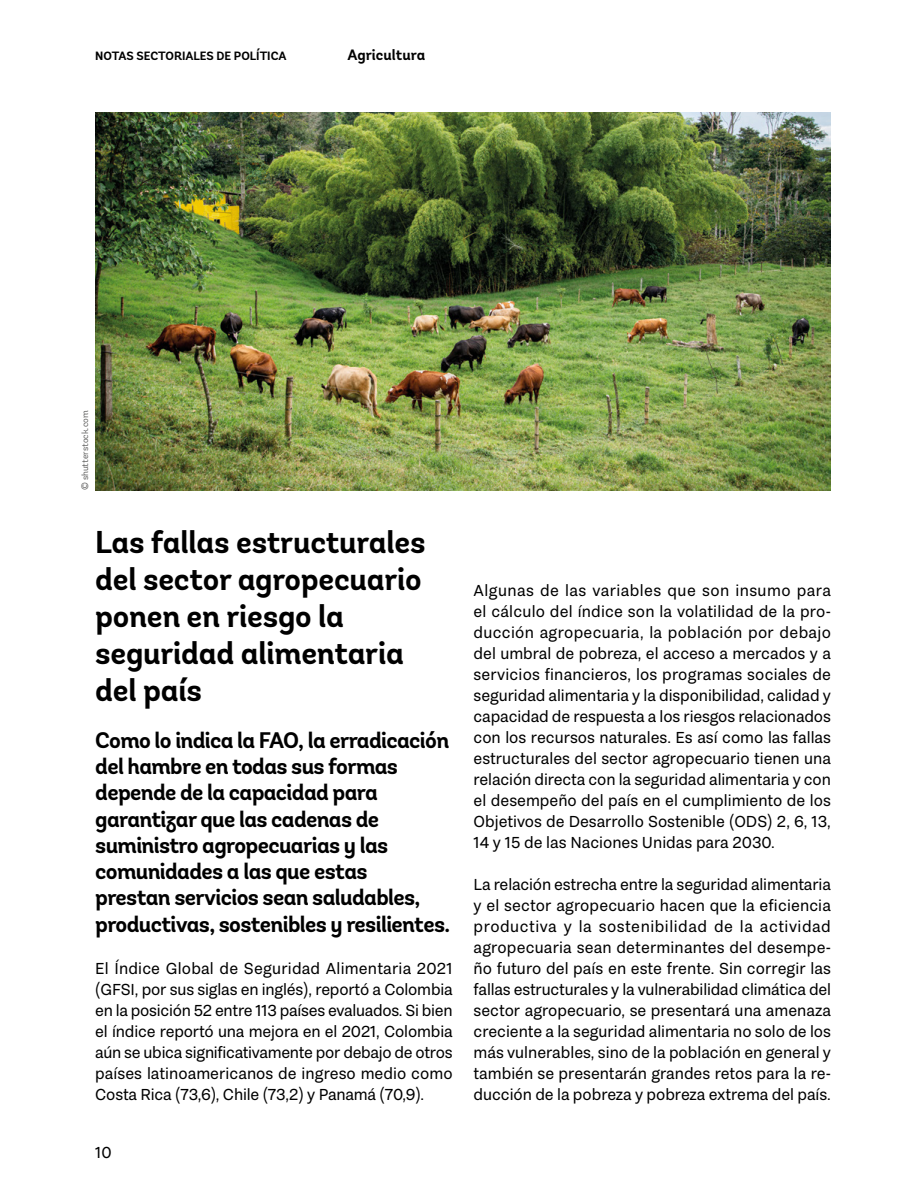
<style>
.page{position:relative;width:915px;height:1191px;background:#fff}
.page>*{position:absolute;margin:0;border:0;box-sizing:border-box;transform-origin:0 0}
.WB_Titulo{font:700 31.5px/36.8px "Andes";letter-spacing:-.01em;color:#000}
.WB_Destacado{font:700 22.5px/26.2px "Andes";letter-spacing:-.03em;color:#000}
.WB_Primer_parrafo{font:16.5px/21px "Passenger Sans";color:#000;text-align:justify}
.t1{font:700 15px "Andes";color:#000}
.t2{font:700 12px "Andes";color:#000}
.WB_Fuente_grafico{font:9px "Andes";color:#575756}
</style>
<div class="page">
<img style="left:95px;top:112px;width:735px;height:378px">
<p class="t2" style="left:95px;top:48px;width:193px">NOTAS SECTORIALES DE POLÍTICA</p>
<p class="t1" style="left:347px;top:45px;width:79px">Agricultura</p>
<p class="WB_Fuente_grafico" style="left:80px;top:490px;width:81px;rotate:-90deg">© shutterstock.com</p>
<p class="WB_Titulo" style="left:95px;top:525px;width:332px">Las fallas estructurales del sector agropecuario ponen en riesgo la seguridad alimentaria del país</p>
<p class="WB_Destacado" style="left:95px;top:727px;width:356px">Como lo indica la FAO, la erradicación del hambre en todas sus formas depende de la capacidad para garantizar que las cadenas de suministro agropecuarias y las comunidades a las que estas<br>prestan servicios sean saludables, productivas, sostenibles y resilientes.</p>
<p class="WB_Primer_parrafo" style="left:95px;top:957px;width:359px">El Índice Global de Seguridad Alimentaria 2021 (GFSI, por sus siglas en inglés), reportó a Colombia en la posición 52 entre 113 países evaluados. Si bien el índice reportó una mejora en el 2021, Colombia aún se ubica significativamente por debajo de otros países latinoamericanos de ingreso medio como Costa Rica (73,6), Chile (73,2) y Panamá (70,9).</p>
<p class="WB_Primer_parrafo" style="left:95px;top:1142px;width:18px">10</p>
<p class="WB_Primer_parrafo" style="left:473px;top:579px;width:359px">Algunas de las variables que son insumo para el cálculo del índice son la volatilidad de la pro&shy;ducción agropecuaria, la población por debajo del umbral de pobreza, el acceso a mercados y a servicios financieros, los programas sociales de seguridad alimentaria y la disponibilidad, calidad y capacidad de respuesta a los riesgos relacionados con los recursos naturales. Es así como las fallas estructurales del sector agropecuario tienen una relación directa con la seguridad alimentaria y con el desempeño del país en el cumplimiento de los Objetivos de Desarrollo Sostenible (ODS) 2, 6, 13, 14 y 15 de las Naciones Unidas para 2030.</p>
<p class="WB_Primer_parrafo" style="left:473px;top:873px;width:359px">La relación estrecha entre la seguridad alimentaria y el sector agropecuario hacen que la eficiencia productiva y la sostenibilidad de la actividad agropecuaria sean determinantes del desempe&shy;ño futuro del país en este frente. Sin corregir las fallas estructurales y la vulnerabilidad climática del sector agropecuario, se presentará una amenaza creciente a la seguridad alimentaria no solo de los más vulnerables, sino de la población en general y también se presentarán grandes retos para la re&shy;ducción de la pobreza y pobreza extrema del país.</p>
</div>
